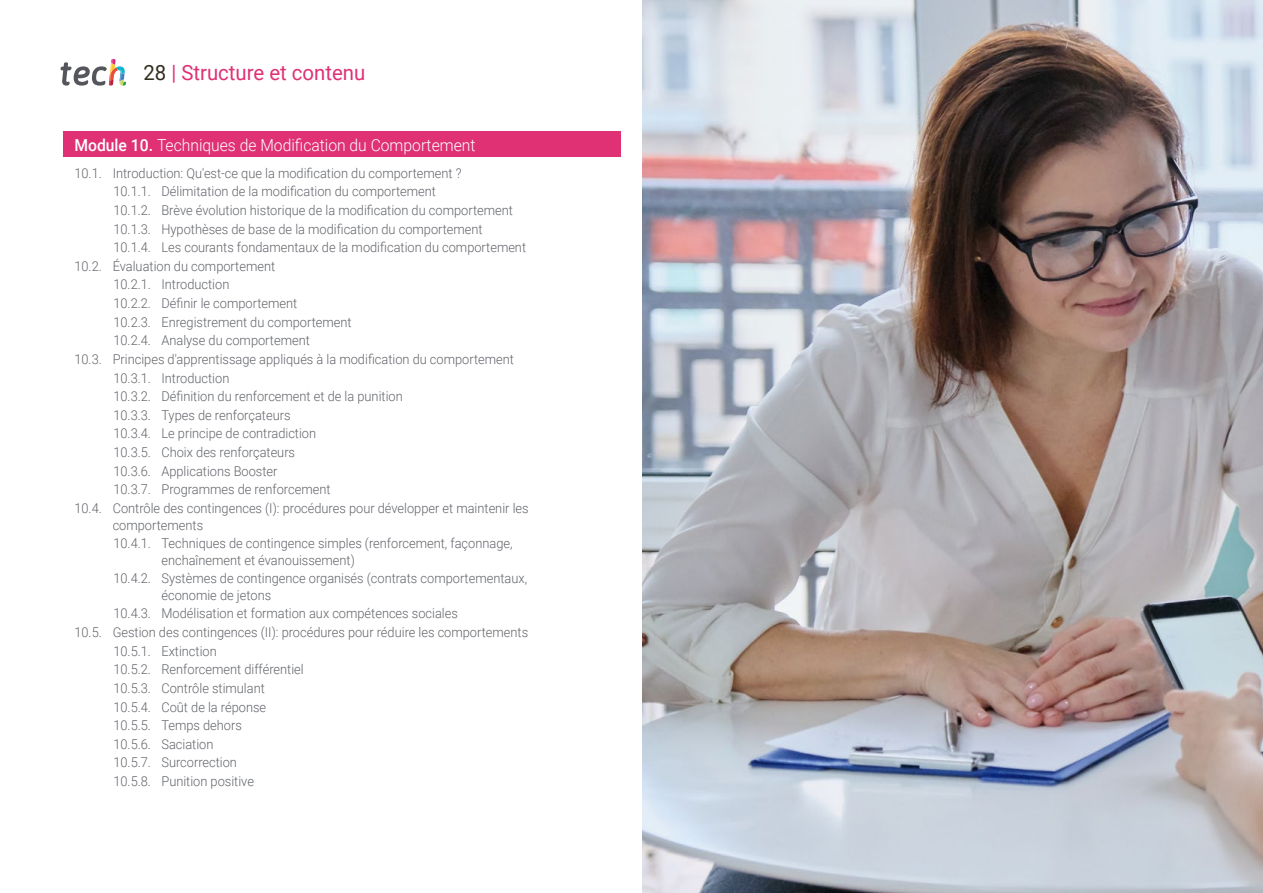
<style>
.page{position:relative;width:1263px;height:893px;background:#fff}
.page>*{position:absolute;margin:0;border:0;box-sizing:border-box;transform-origin:0 0}
.t1{font:21px "Roboto";color:#df3174}
.t2{font:300 16.5px "Roboto";color:#fff;scale:.95 1}
.t3{font:300 13.5px/18.6px "Roboto";color:#61646a;scale:.95 1}
.s1{color:#312e20}
.s2{font-weight:500}
</style>
<div class="page">
<div style="left:63px;top:132px;width:558px;height:25px;background:#df3174"></div>
<img style="left:642px;top:0;width:621px;height:893px">
<svg style="left:61px;top:59px;width:65px;height:27px"></svg>
<h1 class="t1" style="left:144px;top:57px;width:223px"><span class="s1">28</span> | Structure et contenu</h1>
<p class="t2" style="left:74px;top:133px;width:424px"><span class="s2">Module 10.</span> Techniques de Modification du Comportement</p>
<p class="t3" style="left:74px;top:163px;width:409px">10.1. Introduction: Qu'est-ce que la modification du comportement ?</p>
<p class="t3" style="left:113px;top:182px;width:341px">10.1.1. Délimitation de la modification du comportement</p>
<p class="t3" style="left:113px;top:200px;width:422px">10.1.2. Brève évolution historique de la modification du comportement</p>
<p class="t3" style="left:113px;top:219px;width:390px">10.1.3. Hypothèses de base de la modification du comportement</p>
<p class="t3" style="left:113px;top:238px;width:436px">10.1.4. Les courants fondamentaux de la modification du comportement</p>
<p class="t3" style="left:74px;top:256px;width:213px">10.2. Évaluation du comportement</p>
<p class="t3" style="left:113px;top:275px;width:124px">10.2.1. Introduction</p>
<p class="t3" style="left:113px;top:293px;width:195px">10.2.2. Définir le comportement</p>
<p class="t3" style="left:113px;top:312px;width:252px">10.2.3. Enregistrement du comportement</p>
<p class="t3" style="left:113px;top:331px;width:208px">10.2.4. Analyse du comportement</p>
<p class="t3" style="left:74px;top:349px;width:464px">10.3. Principes d'apprentissage appliqués à la modification du comportement</p>
<p class="t3" style="left:113px;top:368px;width:124px">10.3.1. Introduction</p>
<p class="t3" style="left:113px;top:387px;width:306px">10.3.2. Définition du renforcement et de la punition</p>
<p class="t3" style="left:113px;top:405px;width:188px">10.3.3. Types de renforçateurs</p>
<p class="t3" style="left:113px;top:424px;width:215px">10.3.4. Le principe de contradiction</p>
<p class="t3" style="left:113px;top:442px;width:193px">10.3.5. Choix des renforçateurs</p>
<p class="t3" style="left:113px;top:461px;width:174px">10.3.6. Applications Booster</p>
<p class="t3" style="left:113px;top:480px;width:230px">10.3.7. Programmes de renforcement</p>
<p class="t3" style="left:74px;top:498px;width:480px">10.4. Contrôle des contingences (I): procédures pour développer et maintenir les</p>
<p class="t3" style="left:113px;top:515px;width:422px">comportements<br>10.4.1. Techniques de contingence simples (renforcement, façonnage,</p>
<p class="t3" style="left:113px;top:550px;width:437px;text-indent:48px">enchaînement et évanouissement)<br>10.4.2. Systèmes de contingence organisés (contrats comportementaux,</p>
<p class="t3" style="left:161px;top:585px;width:117px">économie de jetons</p>
<p class="t3" style="left:113px;top:604px;width:364px">10.4.3. Modélisation et formation aux compétences sociales</p>
<p class="t3" style="left:74px;top:622px;width:479px">10.5. Gestion des contingences (II): procédures pour réduire les comportements</p>
<p class="t3" style="left:113px;top:641px;width:110px">10.5.1. Extinction</p>
<p class="t3" style="left:113px;top:660px;width:202px">10.5.2. Renforcement différentiel</p>
<p class="t3" style="left:113px;top:678px;width:161px">10.5.3. Contrôle stimulant</p>
<p class="t3" style="left:113px;top:697px;width:162px">10.5.4. Coût de la réponse</p>
<p class="t3" style="left:113px;top:716px;width:137px">10.5.5. Temps dehors</p>
<p class="t3" style="left:113px;top:734px;width:107px">10.5.6. Saciation</p>
<p class="t3" style="left:113px;top:753px;width:132px">10.5.7. Surcorrection</p>
<p class="t3" style="left:113px;top:771px;width:149px">10.5.8. Punition positive</p>
</div>
